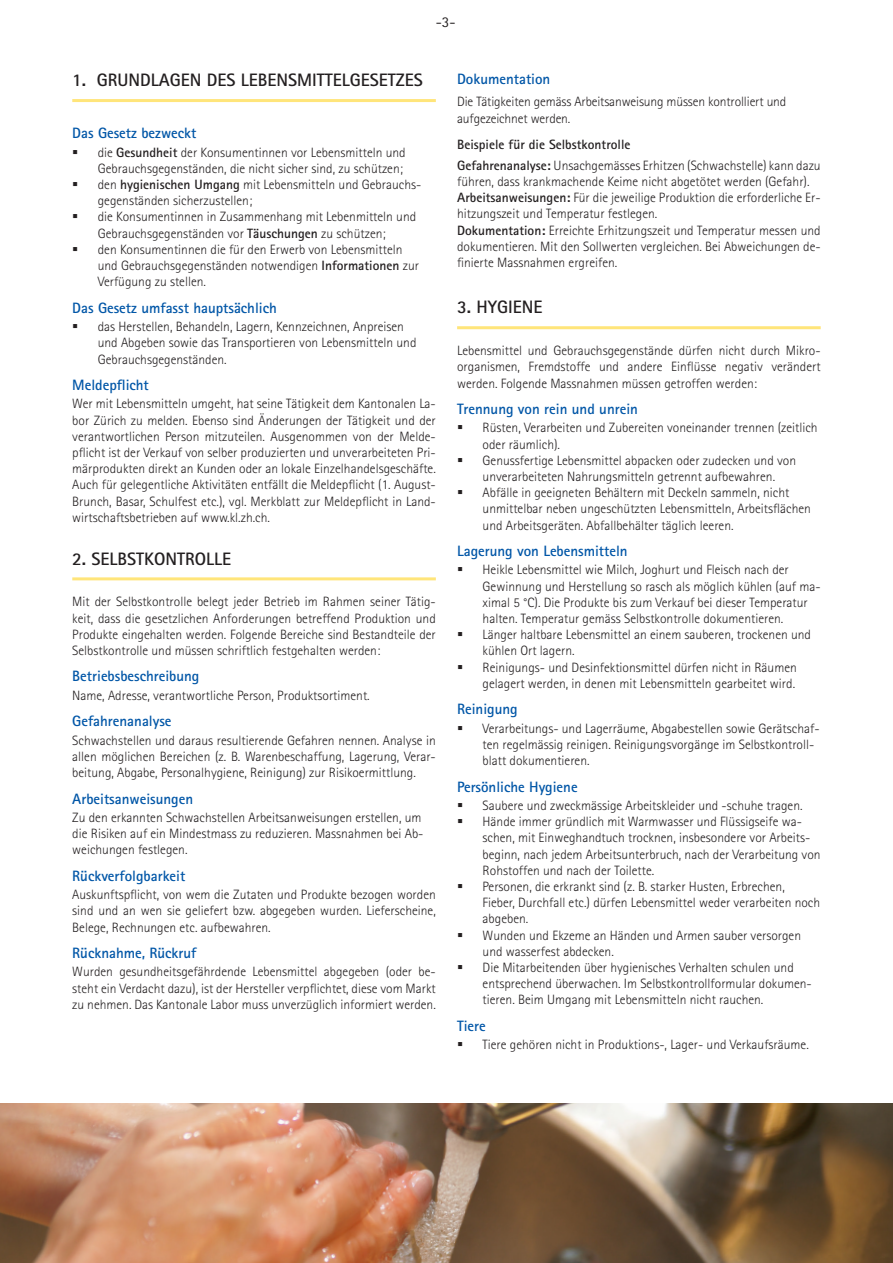
<style>
.page{position:relative;width:893px;height:1263px;background:#fff}
.page>*{position:absolute;margin:0;border:0;box-sizing:border-box;transform-origin:0 0}
._1_Head{font:700 18px "Rotis Sans Serif Std";color:#231f20}
._2_Titel{font:700 15px "Rotis Sans Serif Std";color:#0156a7}
.t1{font:15px "Rotis Sans Serif Std";color:#231f20}
._4_Inhalt{font:300 13.5px/16.2px "Rotis Sans Serif Std";color:#231f20}
.Titel_Inhalt_klein{font:300 13.5px/16.2px "Rotis Sans Serif Std";letter-spacing:-.01em;color:#231f20}
.Titel_Inhalt{font:700 13.5px "Rotis Sans Serif Std";color:#231f20}
.s1{font-weight:700}
</style>
<div class="page">
<hr style="left:72px;top:99px;width:364px;height:3px;background:#ffe57a">
<hr style="left:72px;top:577px;width:364px;height:3px;background:#ffe57a">
<hr style="left:457px;top:326px;width:364px;height:3px;background:#ffe57a">
<img style="left:0;top:1103px;width:893px;height:160px">
<p class="t1" style="left:436px;top:13px;width:21px">-3-</p>
<p class="_1_Head" style="left:72px;top:69px;width:352px">1. GRUNDLAGEN DES LEBENSMITTELGESETZES</p>
<p class="_2_Titel" style="left:72px;top:124px;width:126px">Das Gesetz bezweckt</p>
<p class="_4_Inhalt" style="left:98px;top:144px;width:309px">die <span class="s1">Gesundheit</span> der Konsumentinnen vor Lebensmitteln und<br>Gebrauchsgegenständen, die nicht sicher sind, zu schützen;</p>
<p class="_4_Inhalt" style="left:98px;top:176px;width:325px">den <span class="s1">hygienischen Umgang</span> mit Lebensmitteln und Gebrauchs&shy;gegenständen sicherzustellen;</p>
<p class="_4_Inhalt" style="left:98px;top:209px;width:320px">die Konsumentinnen in Zusammenhang mit Lebenmitteln und<br>Gebrauchsgegenständen vor <span class="s1">Täuschungen</span> zu schützen;</p>
<p class="_4_Inhalt" style="left:98px;top:241px;width:323px">den Konsumentinnen die für den Erwerb von Lebensmitteln und Gebrauchsgegenständen notwendigen <span class="s1">Informationen</span> zur<br>Verfügung zu stellen.</p>
<p class="_2_Titel" style="left:72px;top:298px;width:206px">Das Gesetz umfasst hauptsächlich</p>
<p class="_4_Inhalt" style="left:98px;top:318px;width:320px">das Herstellen, Behandeln, Lagern, Kennzeichnen, Anpreisen und Abgeben sowie das Transportieren von Lebensmitteln und<br>Gebrauchsgegenständen.</p>
<p class="_2_Titel" style="left:72px;top:375px;width:78px">Meldepflicht</p>
<p class="_4_Inhalt" style="left:72px;top:396px;width:365px;text-align:justify">Wer mit Lebensmitteln umgeht, hat seine Tätigkeit dem Kantonalen La&shy;bor Zürich zu melden. Ebenso sind Änderungen der Tätigkeit und der verantwortlichen Person mitzuteilen. Ausgenommen von der Melde&shy;pflicht ist der Verkauf von selber produzierten und unverarbeiteten Pri&shy;märprodukten direkt an Kunden oder an lokale Einzelhandelsgeschäfte.<br>Auch für gelegentliche Aktivitäten entfällt die Meldepflicht (1. August-Brunch, Basar, Schulfest etc.), vgl. Merkblatt zur Meldepflicht in Land&shy;wirtschaftsbetrieben auf www.kl.zh.ch.</p>
<p class="_1_Head" style="left:72px;top:547px;width:160px">2. SELBSTKONTROLLE</p>
<p class="_4_Inhalt" style="left:72px;top:594px;width:365px;text-align:justify">Mit der Selbstkontrolle belegt jeder Betrieb im Rahmen seiner Tätig&shy;keit, dass die gesetzlichen Anforderungen betreffend Produktion und Produkte eingehalten werden. Folgende Bereiche sind Bestandteile der Selbstkontrolle und müssen schriftlich festgehalten werden:</p>
<p class="_2_Titel" style="left:72px;top:667px;width:129px">Betriebsbeschreibung</p>
<p class="_4_Inhalt" style="left:72px;top:687px;width:299px">Name, Adresse, verantwortliche Person, Produktsortiment.</p>
<p class="_2_Titel" style="left:72px;top:712px;width:101px">Gefahrenanalyse</p>
<p class="_4_Inhalt" style="left:72px;top:732px;width:365px;text-align:justify">Schwachstellen und daraus resultierende Gefahren nennen. Analyse in allen möglichen Bereichen (z. B. Warenbeschaffung, Lagerung, Verar&shy;beitung, Abgabe, Personalhygiene, Reinigung) zur Risikoermittlung.</p>
<p class="_2_Titel" style="left:72px;top:789px;width:122px">Arbeitsanweisungen</p>
<p class="_4_Inhalt" style="left:72px;top:809px;width:351px">Zu den erkannten Schwachstellen Arbeitsanweisungen erstellen, um</p>
<p class="_4_Inhalt" style="left:72px;top:825px;width:353px">die Risiken auf ein Mindestmass zu reduzieren. Massnahmen bei Ab-</p>
<p class="_4_Inhalt" style="left:72px;top:842px;width:117px">weichungen festlegen.</p>
<p class="_2_Titel" style="left:72px;top:866px;width:115px">Rückverfolgbarkeit</p>
<p class="_4_Inhalt" style="left:72px;top:886px;width:365px;text-align:justify">Auskunftspflicht, von wem die Zutaten und Produkte bezogen worden sind und an wen sie geliefert bzw. abgegeben wurden. Lieferscheine, Belege, Rechnungen etc. aufbewahren.</p>
<p class="_2_Titel" style="left:72px;top:943px;width:126px">Rücknahme, Rückruf</p>
<p class="_4_Inhalt" style="left:72px;top:964px;width:365px;text-align:justify">Wurden gesundheitsgefährdende Lebensmittel abgegeben (oder be&shy;steht ein Verdacht dazu), ist der Hersteller verpflichtet, diese vom Markt zu nehmen. Das Kantonale Labor muss unverzüglich informiert werden.</p>
<p class="_2_Titel" style="left:457px;top:69px;width:95px">Dokumentation</p>
<p class="Titel_Inhalt_klein" style="left:457px;top:94px;width:331px">Die Tätigkeiten gemäss Arbeitsanweisung müssen kontrolliert und aufgezeichnet werden.</p>
<p class="Titel_Inhalt" style="left:457px;top:136px;width:175px">Beispiele für die Selbstkontrolle</p>
<p class="_4_Inhalt" style="left:457px;top:157px;width:365px"><span class="s1">Gefahrenanalyse:</span> Unsachgemässes Erhitzen (Schwachstelle) kann dazu führen, dass krankmachende Keime nicht abgetötet werden (Gefahr).</p>
<p class="_4_Inhalt" style="left:457px;top:190px;width:365px"><span class="s1">Arbeitsanweisungen:</span> Für die jeweilige Produktion die erforderliche Er&shy;hitzungszeit und Temperatur festlegen.</p>
<p class="_4_Inhalt" style="left:457px;top:222px;width:365px;text-align:justify"><span class="s1">Dokumentation:</span> Erreichte Erhitzungszeit und Temperatur messen und dokumentieren. Mit den Sollwerten vergleichen. Bei Abweichungen de&shy;finierte Massnahmen ergreifen.</p>
<p class="_1_Head" style="left:457px;top:296px;width:87px">3. HYGIENE</p>
<p class="_4_Inhalt" style="left:457px;top:343px;width:365px;text-align:justify">Lebensmittel und Gebrauchsgegenstände dürfen nicht durch Mikro&shy;organismen, Fremdstoffe und andere Einflüsse negativ verändert werden. Folgende Massnahmen müssen getroffen werden:</p>
<p class="_2_Titel" style="left:457px;top:399px;width:182px">Trennung von rein und unrein</p>
<p class="_4_Inhalt" style="left:483px;top:420px;width:336px">Rüsten, Verarbeiten und Zubereiten voneinander trennen (zeitlich oder räumlich).</p>
<p class="_4_Inhalt" style="left:483px;top:452px;width:315px">Genussfertige Lebensmittel abpacken oder zudecken und von unverarbeiteten Nahrungsmitteln getrennt aufbewahren.</p>
<p class="_4_Inhalt" style="left:483px;top:485px;width:330px">Abfälle in geeigneten Behältern mit Deckeln sammeln, nicht unmittelbar neben ungeschützten Lebensmitteln, Arbeitsflächen und Arbeitsgeräten. Abfallbehälter täglich leeren.</p>
<p class="_2_Titel" style="left:457px;top:542px;width:172px">Lagerung von Lebensmitteln</p>
<p class="_4_Inhalt" style="left:483px;top:562px;width:339px">Heikle Lebensmittel wie Milch, Joghurt und Fleisch nach der Gewinnung und Herstellung so rasch als möglich kühlen (auf ma&shy;ximal 5 °C). Die Produkte bis zum Verkauf bei dieser Temperatur halten. Temperatur gemäss Selbstkontrolle dokumentieren.</p>
<p class="_4_Inhalt" style="left:483px;top:627px;width:330px">Länger haltbare Lebensmittel an einem sauberen, trockenen und kühlen Ort lagern.</p>
<p class="_4_Inhalt" style="left:483px;top:659px;width:316px">Reinigungs- und Desinfektionsmittel dürfen nicht in Räumen gelagert werden, in denen mit Lebensmitteln gearbeitet wird.</p>
<p class="_2_Titel" style="left:457px;top:700px;width:62px">Reinigung</p>
<p class="_4_Inhalt" style="left:483px;top:720px;width:338px">Verarbeitungs- und Lagerräume, Abgabestellen sowie Gerätschaf&shy;ten regelmässig reinigen. Reinigungsvorgänge im Selbstkontroll&shy;blatt dokumentieren.</p>
<p class="_2_Titel" style="left:457px;top:777px;width:122px">Persönliche Hygiene</p>
<p class="_4_Inhalt" style="left:483px;top:797px;width:321px">Saubere und zweckmässige Arbeitskleider und -schuhe tragen.</p>
<p class="_4_Inhalt" style="left:483px;top:813px;width:339px">Hände immer gründlich mit Warmwasser und Flüssigseife wa&shy;schen, mit Einweghandtuch trocknen, insbesondere vor Arbeits&shy;beginn, nach jedem Arbeitsunterbruch, nach der Verarbeitung von Rohstoffen und nach der Toilette.</p>
<p class="_4_Inhalt" style="left:483px;top:878px;width:339px">Personen, die erkrankt sind (z. B. starker Husten, Erbrechen,<br>Fieber, Durchfall etc.) dürfen Lebensmittel weder verarbeiten noch abgeben.</p>
<p class="_4_Inhalt" style="left:483px;top:927px;width:320px">Wunden und Ekzeme an Händen und Armen sauber versorgen und wasserfest abdecken.</p>
<p class="_4_Inhalt" style="left:483px;top:959px;width:331px">Die Mitarbeitenden über hygienisches Verhalten schulen und entsprechend überwachen. Im Selbstkontrollformular dokumen&shy;tieren. Beim Umgang mit Lebensmitteln nicht rauchen.</p>
<p class="_2_Titel" style="left:457px;top:1016px;width:30px">Tiere</p>
<p class="_4_Inhalt" style="left:483px;top:1036px;width:328px">Tiere gehören nicht in Produktions-, Lager- und Verkaufsräume.</p>
</div>
